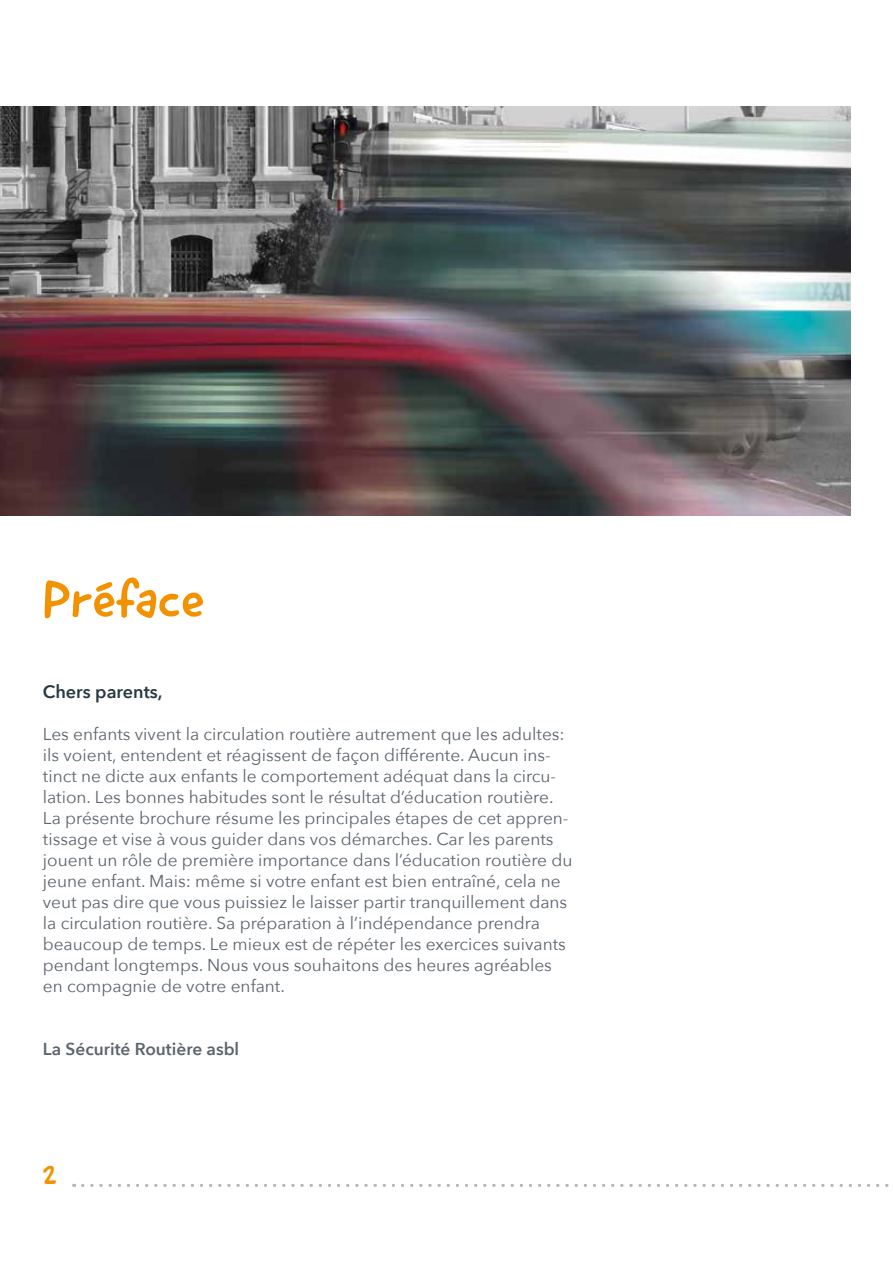
<style>
.page{position:relative;width:893px;height:1263px;background:#fff}
.page>*{position:absolute;margin:0;border:0;box-sizing:border-box;transform-origin:0 0}
.t1{font:52.5px "Good Dog New";color:#f39200}
.t2{font:30px "Good Dog New";color:#f39200}
.t3{font:600 18px "Avenir Next";color:#283942}
.t4{font:17.25px/21px "Avenir Next";color:#5c646d}
.t5{font:600 17.25px "Avenir Next";color:#5c646d}
</style>
<div class="page">
<svg style="left:83px;top:1184px;width:806px;height:3px"></svg>
<img style="left:0;top:106px;width:850px;height:410px">
<h1 class="t1" style="left:43px;top:565px;width:163px">Préface</h1>
<p class="t3" style="left:43px;top:676px;width:121px">Chers parents,</p>
<p class="t4" style="left:43px;top:722px;width:531px">Les enfants vivent la circulation routière autrement que les adultes: ils voient, entendent et réagissent de façon différente. Aucun ins&shy;tinct ne dicte aux enfants le comportement adéquat dans la circu&shy;lation. Les bonnes habitudes sont le résultat d’éducation routière.<br>La présente brochure résume les principales étapes de cet appren&shy;tissage et vise à vous guider dans vos démarches. Car les parents jouent un rôle de première importance dans l’éducation routière du jeune enfant. Mais: même si votre enfant est bien entraîné, cela ne veut pas dire que vous puissiez le laisser partir tranquillement dans la circulation routière. Sa préparation à l’indépendance prendra beaucoup de temps. Le mieux est de répéter les exercices suivants pendant longtemps. Nous vous souhaitons des heures agréables en compagnie de votre enfant.</p>
<p class="t5" style="left:43px;top:1034px;width:198px">La Sécurité Routière asbl</p>
<h2 class="t2" style="left:43px;top:1155px;width:16px">2</h2>
</div>
